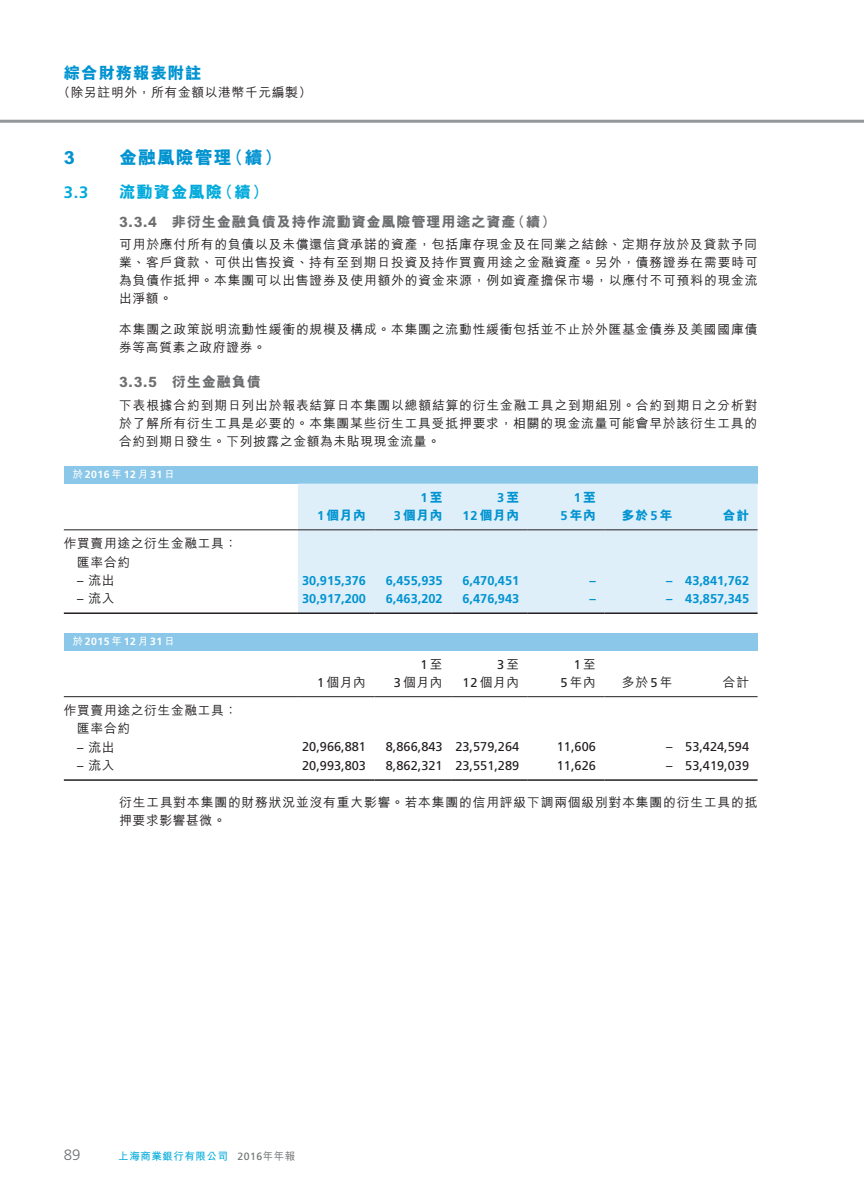
<style>
.page{position:relative;width:864px;height:1191px;background:#fff}
.page>*{position:absolute;margin:0;border:0;box-sizing:border-box;transform-origin:0 0}
.t1{font:800 18px "M Hei HK";letter-spacing:.05em;color:#0093d1}
.t2{font:800 16.5px "M Hei HK";letter-spacing:.05em;color:#02abdc}
.t3{font:800 16.5px "M Hei HK";letter-spacing:.05em;color:#0093d1}
.t4{font:700 16.5px "Frutiger";color:#02abdc}
.t5{font:300 15px "Frutiger";color:#6d6f71}
.t6{font:800 14.25px "M Hei HK";letter-spacing:.05em;color:#6d6f71}
.t7{font:500 12.75px/18px "M Hei HK";letter-spacing:.065em;color:#231f20}
.t8{font:12.75px "Frutiger";color:#231f20}
.t9{font:700 12.75px "Frutiger";color:#0093d1}
.t10{font:800 12.75px "M Hei HK";letter-spacing:.05em;color:#0093d1}
.t11{font:700 10.5px "Frutiger";letter-spacing:.05em;color:#fff}
.t12{font:700 10.5px "M Hei HK";letter-spacing:.05em;color:#02abdc}
.t13{font:10.5px "Frutiger";color:#6d6f71}
.s1{font-family:"M Hei HK"}
.s2{font-family:"Frutiger";font-weight:700}
.s3{font-family:"M Hei HK";font-weight:800}
.s4{font-family:"Frutiger";font-weight:400}
.s5{font-family:"M Hei HK";font-weight:500}
</style>
<div class="page">
<hr style="left:0;top:120px;width:863px;height:3px;background:#949698">
<div style="left:64px;top:466px;width:693px;height:17px;background:#8ac7e8"></div>
<div style="left:298px;top:483px;width:459px;height:129px;background:#dfeff9"></div>
<hr style="left:64px;top:612px;width:234px;height:2px;background:#231f20">
<hr style="left:298px;top:612px;width:76px;height:2px;background:#231f20">
<hr style="left:374px;top:612px;width:77px;height:2px;background:#231f20">
<hr style="left:451px;top:612px;width:76px;height:2px;background:#231f20">
<hr style="left:527px;top:612px;width:77px;height:2px;background:#231f20">
<hr style="left:604px;top:612px;width:76px;height:2px;background:#231f20">
<hr style="left:680px;top:612px;width:77px;height:2px;background:#231f20">
<hr style="left:64px;top:529px;width:234px;height:1px;background:#231f20">
<hr style="left:298px;top:529px;width:76px;height:1px;background:#231f20">
<hr style="left:374px;top:529px;width:77px;height:1px;background:#231f20">
<hr style="left:451px;top:529px;width:76px;height:1px;background:#231f20">
<hr style="left:527px;top:529px;width:77px;height:1px;background:#231f20">
<hr style="left:604px;top:529px;width:76px;height:1px;background:#231f20">
<hr style="left:680px;top:529px;width:77px;height:1px;background:#231f20">
<div style="left:64px;top:633px;width:693px;height:17px;background:#8ac7e8"></div>
<hr style="left:298px;top:779px;width:76px;height:2px;background:#231f20">
<hr style="left:374px;top:779px;width:77px;height:2px;background:#231f20">
<hr style="left:451px;top:779px;width:76px;height:2px;background:#231f20">
<hr style="left:527px;top:779px;width:77px;height:2px;background:#231f20">
<hr style="left:604px;top:779px;width:76px;height:2px;background:#231f20">
<hr style="left:680px;top:779px;width:77px;height:2px;background:#231f20">
<hr style="left:298px;top:696px;width:76px;height:1px;background:#231f20">
<hr style="left:374px;top:696px;width:77px;height:1px;background:#231f20">
<hr style="left:451px;top:696px;width:76px;height:1px;background:#231f20">
<hr style="left:527px;top:696px;width:77px;height:1px;background:#231f20">
<hr style="left:604px;top:696px;width:76px;height:1px;background:#231f20">
<hr style="left:680px;top:696px;width:77px;height:1px;background:#231f20">
<hr style="left:64px;top:779px;width:234px;height:2px;background:#231f20">
<hr style="left:64px;top:696px;width:234px;height:1px;background:#231f20">
<p class="t3" style="left:64px;top:62px;width:139px">綜合財務報表附註</p>
<p class="t7" style="left:57px;top:82px;width:255px">（除另註明外，所有金額以港幣千元編製(</p>
<h1 class="t1" style="left:64px;top:145px;width:13px">3</h1>
<p class="t4" style="left:64px;top:182px;width:26px">3.3</p>
<h1 class="t1" style="left:119px;top:145px;width:114px">金融風險管理</h1>
<h1 class="t1" style="left:226px;top:145px;width:57px">（續(</h1>
<p class="t2" style="left:119px;top:180px;width:105px">流動資金風險</p>
<p class="t2" style="left:217px;top:180px;width:53px">（續(</p>
<p class="t6" style="left:172px;top:212px;width:345px">非衍生金融負債及持作流動資金風險管理用途之資產</p>
<p class="t6" style="left:511px;top:212px;width:46px">（續(</p>
<p class="t6" style="left:119px;top:212px;width:39px">3.3.4</p>
<p class="t7" style="left:119px;top:235px;width:639px;text-align:justify">可用於應付所有的負債以及未償還信貸承諾的資產，包括庫存現金及在同業之結餘、定期存放於及貸款予同業、客戶貸款、可供出售投資、持有至到期日投資及持作買賣用途之金融資產。另外，債務證券在需要時可為負債作抵押。本集團可以出售證券及使用額外的資金來源，例如資產擔保市場，以應付不可預料的現金流出淨額。</p>
<p class="t7" style="left:119px;top:319px;width:639px">本集團之政策說明流動性緩衝的規模及構成。本集團之流動性緩衝包括並不止於外匯基金債券及美國國庫債券等高質素之政府證券。</p>
<p class="t6" style="left:172px;top:372px;width:91px">衍生金融負債</p>
<p class="t6" style="left:119px;top:372px;width:39px">3.3.5</p>
<p class="t7" style="left:119px;top:395px;width:639px;text-align:justify">下表根據合約到期日列出於報表結算日本集團以總額結算的衍生金融工具之到期組別。合約到期日之分析對於了解所有衍生工具是必要的。本集團某些衍生工具受抵押要求，相關的現金流量可能會早於該衍生工具的合約到期日發生。下列披露之金額為未貼現現金流量。</p>
<p class="t11" style="left:72px;top:468px;width:104px"><span class="s1">於</span>2016<span class="s1">年</span>12<span class="s1">月</span>31<span class="s1">日</span></p>
<p class="t10" style="left:317px;top:506px;width:50px"><span class="s2">1</span>個月內</p>
<p class="t9" style="left:420px;top:490px;width:24px">1<span class="s3">至</span></p>
<p class="t10" style="left:393px;top:506px;width:50px"><span class="s2">3</span>個月內</p>
<p class="t9" style="left:497px;top:490px;width:24px">3<span class="s3">至</span></p>
<p class="t10" style="left:462px;top:506px;width:58px"><span class="s2">12</span>個月內</p>
<p class="t9" style="left:573px;top:490px;width:24px">1<span class="s3">至</span></p>
<p class="t10" style="left:722px;top:506px;width:28px">合計</p>
<p class="t10" style="left:560px;top:506px;width:37px"><span class="s2">5</span>年內</p>
<p class="t10" style="left:621px;top:506px;width:52px">多於<span class="s2">5</span>年</p>
<p class="t7" style="left:77px;top:533px;width:162px;text-indent:-13px">作買賣用途之衍生金融工具：匯率合約</p>
<p class="t7" style="left:77px;top:570px;width:39px"><span class="s4">–</span> 流出</p>
<p class="t7" style="left:77px;top:588px;width:39px"><span class="s4">–</span> 流入</p>
<p class="t11" style="left:72px;top:635px;width:104px"><span class="s1">於</span>2015<span class="s1">年</span>12<span class="s1">月</span>31<span class="s1">日</span></p>
<p class="t7" style="left:77px;top:700px;width:162px;text-indent:-13px">作買賣用途之衍生金融工具：匯率合約</p>
<p class="t7" style="left:77px;top:737px;width:39px"><span class="s4">–</span> 流出</p>
<p class="t7" style="left:77px;top:755px;width:39px"><span class="s4">–</span> 流入</p>
<p class="t9" style="left:302px;top:572px;width:65px">30,915,376</p>
<p class="t9" style="left:386px;top:572px;width:58px">6,455,935</p>
<p class="t9" style="left:462px;top:572px;width:58px">6,470,451</p>
<p class="t9" style="left:589px;top:572px;width:8px">–</p>
<p class="t9" style="left:665px;top:572px;width:8px">–</p>
<p class="t9" style="left:685px;top:572px;width:65px">43,841,762</p>
<p class="t9" style="left:302px;top:591px;width:65px">30,917,200</p>
<p class="t9" style="left:386px;top:591px;width:58px">6,463,202</p>
<p class="t9" style="left:462px;top:591px;width:58px">6,476,943</p>
<p class="t9" style="left:589px;top:591px;width:8px">–</p>
<p class="t9" style="left:665px;top:591px;width:8px">–</p>
<p class="t9" style="left:685px;top:591px;width:65px">43,857,345</p>
<p class="t7" style="left:317px;top:672px;width:50px"><span class="s4">1</span>個月內</p>
<p class="t8" style="left:420px;top:656px;width:24px">1<span class="s5">至</span></p>
<p class="t7" style="left:393px;top:672px;width:50px"><span class="s4">3</span>個月內</p>
<p class="t8" style="left:497px;top:656px;width:24px">3<span class="s5">至</span></p>
<p class="t7" style="left:462px;top:672px;width:58px"><span class="s4">12</span>個月內</p>
<p class="t8" style="left:573px;top:656px;width:24px">1<span class="s5">至</span></p>
<p class="t7" style="left:560px;top:672px;width:37px"><span class="s4">5</span>年內</p>
<p class="t7" style="left:621px;top:672px;width:52px">多於<span class="s4">5</span>年</p>
<p class="t7" style="left:722px;top:672px;width:28px">合計</p>
<p class="t8" style="left:302px;top:739px;width:65px">20,966,881</p>
<p class="t8" style="left:386px;top:739px;width:58px">8,866,843</p>
<p class="t8" style="left:455px;top:739px;width:65px">23,579,264</p>
<p class="t8" style="left:556px;top:739px;width:40px">11,606</p>
<p class="t8" style="left:665px;top:739px;width:8px">–</p>
<p class="t8" style="left:685px;top:739px;width:65px">53,424,594</p>
<p class="t8" style="left:302px;top:757px;width:65px">20,993,803</p>
<p class="t8" style="left:386px;top:757px;width:58px">8,862,321</p>
<p class="t8" style="left:455px;top:757px;width:65px">23,551,289</p>
<p class="t8" style="left:556px;top:757px;width:40px">11,626</p>
<p class="t8" style="left:665px;top:757px;width:8px">–</p>
<p class="t8" style="left:685px;top:757px;width:65px">53,419,039</p>
<p class="t7" style="left:119px;top:792px;width:639px">衍生工具對本集團的財務狀況並沒有重大影響。若本集團的信用評級下調兩個級別對本集團的衍生工具的抵押要求影響甚微。</p>
<p class="t5" style="left:64px;top:1146px;width:18px">89</p>
<p class="t12" style="left:118px;top:1148px;width:111px">上海商業銀行有限公司</p>
<p class="t13" style="left:237px;top:1150px;width:60px">2016<span class="s5">年年報</span></p>
</div>
